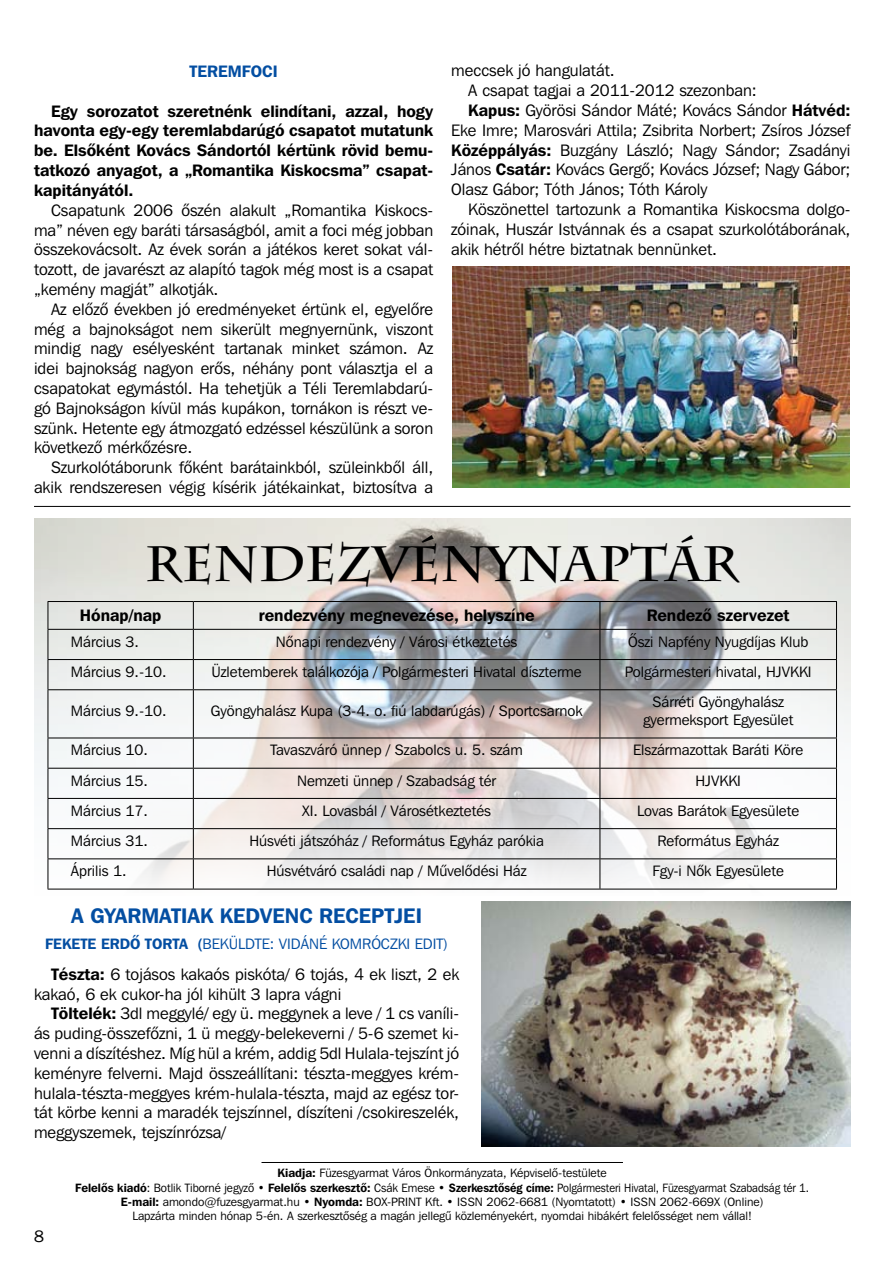
<style>
.page{position:relative;width:893px;height:1263px;background:#fff}
.page>*{position:absolute;margin:0;border:0;box-sizing:border-box;transform-origin:0 0}
.t1{font:49.5px "Charlesworth HU Bold";color:#000}
.t2{font:21px "Franklin Gothic Demi HU Demi";color:#034ea2}
.t3{font:16.5px/19.8px "Franklin Gothic Bk HU Book";color:#000;text-align:justify}
.t4{font:16.5px/19.8px "Franklin Gothic Demi HU Demi";color:#000;text-align:justify}
.t5{font:16.5px "Franklin Gothic Demi HU Demi";color:#034ea2}
.t6{font:15px/18px "Franklin Gothic Bk HU Book";color:#000;text-align:center}
.t7{font:15px "Franklin Gothic Demi HU Demi";color:#034ea2}
.t8{font:15px "Franklin Gothic Bk HU Book";color:#034ea2}
.t9{font:12px/14.4px "Franklin Gothic Bk HU Book";color:#000;text-align:center}
.s1{font-family:"Franklin Gothic Demi HU Demi"}
.s2{font-family:"Franklin Gothic Bk HU Book"}
</style>
<div class="page">
<img style="left:452px;top:266px;width:398px;height:221px">
<hr style="left:261px;top:1162px;width:362px;height:1px;background:#000">
<img style="left:34px;top:519px;width:816px;height:371px">
<hr style="left:48px;top:601px;width:145px;height:1px;background:#000">
<hr style="left:193px;top:601px;width:407px;height:1px;background:#000">
<hr style="left:600px;top:601px;width:237px;height:1px;background:#000">
<hr style="left:48px;top:629px;width:145px;height:1px;background:#000">
<hr style="left:193px;top:629px;width:407px;height:1px;background:#000">
<hr style="left:600px;top:629px;width:237px;height:1px;background:#000">
<hr style="left:48px;top:659px;width:145px;height:1px;background:#000">
<svg style="left:48px;top:602px;width:1px;height:87px"></svg>
<hr style="left:193px;top:659px;width:407px;height:1px;background:#000">
<svg style="left:193px;top:602px;width:1px;height:87px"></svg>
<hr style="left:600px;top:659px;width:237px;height:1px;background:#000">
<svg style="left:600px;top:602px;width:1px;height:87px"></svg>
<svg style="left:836px;top:602px;width:1px;height:87px"></svg>
<hr style="left:48px;top:689px;width:145px;height:1px;background:#000">
<hr style="left:48px;top:690px;width:1px;height:48px;background:#000">
<hr style="left:193px;top:689px;width:407px;height:1px;background:#000">
<hr style="left:193px;top:690px;width:1px;height:48px;background:#000">
<hr style="left:600px;top:689px;width:237px;height:1px;background:#000">
<hr style="left:600px;top:690px;width:1px;height:48px;background:#000">
<hr style="left:836px;top:690px;width:1px;height:48px;background:#000">
<hr style="left:48px;top:738px;width:145px;height:1px;background:#000">
<hr style="left:48px;top:738px;width:1px;height:30px;background:#000">
<hr style="left:193px;top:738px;width:407px;height:1px;background:#000">
<hr style="left:193px;top:738px;width:1px;height:30px;background:#000">
<hr style="left:600px;top:738px;width:237px;height:1px;background:#000">
<hr style="left:600px;top:738px;width:1px;height:30px;background:#000">
<hr style="left:836px;top:738px;width:1px;height:30px;background:#000">
<hr style="left:48px;top:768px;width:145px;height:1px;background:#000">
<hr style="left:48px;top:768px;width:1px;height:30px;background:#000">
<hr style="left:193px;top:768px;width:407px;height:1px;background:#000">
<hr style="left:193px;top:768px;width:1px;height:30px;background:#000">
<hr style="left:600px;top:768px;width:237px;height:1px;background:#000">
<hr style="left:600px;top:768px;width:1px;height:30px;background:#000">
<hr style="left:836px;top:768px;width:1px;height:30px;background:#000">
<hr style="left:48px;top:798px;width:145px;height:1px;background:#000">
<hr style="left:193px;top:798px;width:407px;height:1px;background:#000">
<hr style="left:600px;top:798px;width:237px;height:1px;background:#000">
<hr style="left:48px;top:828px;width:145px;height:1px;background:#000">
<svg style="left:48px;top:799px;width:1px;height:59px"></svg>
<hr style="left:193px;top:828px;width:407px;height:1px;background:#000">
<svg style="left:193px;top:799px;width:1px;height:59px"></svg>
<hr style="left:600px;top:828px;width:237px;height:1px;background:#000">
<svg style="left:600px;top:799px;width:1px;height:59px"></svg>
<svg style="left:836px;top:799px;width:1px;height:59px"></svg>
<hr style="left:48px;top:858px;width:145px;height:1px;background:#000">
<hr style="left:48px;top:859px;width:1px;height:30px;background:#000">
<hr style="left:193px;top:858px;width:407px;height:1px;background:#000">
<hr style="left:193px;top:859px;width:1px;height:30px;background:#000">
<hr style="left:600px;top:858px;width:237px;height:1px;background:#000">
<hr style="left:600px;top:859px;width:1px;height:30px;background:#000">
<hr style="left:836px;top:859px;width:1px;height:30px;background:#000">
<hr style="left:48px;top:889px;width:145px;height:1px;background:#000">
<hr style="left:193px;top:889px;width:407px;height:1px;background:#000">
<hr style="left:600px;top:889px;width:237px;height:1px;background:#000">
<hr style="left:34px;top:506px;width:816px;height:1px;background:#000">
<img style="left:481px;top:901px;width:369px;height:245px">
<p class="t5" style="left:190px;top:61px;width:11px">TEREMFOCI</p>
<p class="t4" style="left:34px;top:101px;width:401px;text-indent:17px">Egy sorozatot szeretnénk elindítani, azzal, hogy havonta egy-egy teremlabdarúgó csapatot mutatunk be. Elsôként Kovács Sándortól kértünk rövid bemu&shy;tatkozó anyagot, a „Romantika Kiskocsma” csapat&shy;kapitányától.</p>
<p class="t3" style="left:34px;top:200px;width:401px;text-indent:17px">Csapatunk 2006 ôszén alakult „Romantika Kiskocs&shy;ma” néven egy baráti társaságból, amit a foci még jobban összekovácsolt. Az évek során a játékos keret sokat vál&shy;tozott, de javarészt az alapító tagok még most is a csapat „kemény magját” alkotják.</p>
<p class="t3" style="left:34px;top:299px;width:401px;text-indent:17px">Az elôzô években jó eredményeket értünk el, egyelôre még a bajnokságot nem sikerült megnyernünk, viszont mindig nagy esélyesként tartanak minket számon. Az idei bajnokság nagyon erôs, néhány pont választja el a csapatokat egymástól. Ha tehetjük a Téli Teremlabdarú&shy;gó Bajnokságon kívül más kupákon, tornákon is részt ve&shy;szünk. Hetente egy átmozgató edzéssel készülünk a soron következô mérkôzésre.</p>
<p class="t3" style="left:34px;top:457px;width:401px;text-align:right">Szurkolótáborunk fôként barátainkból, szüleinkbôl áll, akik rendszeresen végig kísérik játékainkat, biztosítva a</p>
<p class="t3" style="left:451px;top:60px;width:165px">meccsek jó hangulatát.</p>
<p class="t3" style="left:468px;top:80px;width:290px">A csapat tagjai a 2011-2012 szezonban:</p>
<p class="t3" style="left:468px;top:100px;width:384px"><span class="s1">Kapus:</span> Györösi Sándor Máté; Kovács Sándor <span class="s1">Hátvéd:</span></p>
<p class="t3" style="left:451px;top:120px;width:401px">Eke Imre; Marosvári Attila; Zsibrita Norbert; Zsíros József</p>
<p class="t3" style="left:451px;top:140px;width:401px"><span class="s1">Középpályás:</span> Buzgány László; Nagy Sándor; Zsadányi</p>
<p class="t3" style="left:451px;top:159px;width:401px">János <span class="s1">Csatár:</span> Kovács Gergô; Kovács József; Nagy Gábor;</p>
<p class="t3" style="left:451px;top:179px;width:258px">Olasz Gábor; Tóth János; Tóth Károly</p>
<p class="t3" style="left:468px;top:199px;width:384px">Köszönettel tartozunk a Romantika Kiskocsma dolgo-</p>
<p class="t3" style="left:451px;top:219px;width:401px">zóinak, Huszár Istvánnak és a csapat szurkolótáborának,</p>
<p class="t3" style="left:451px;top:239px;width:267px">akik hétrôl hétre biztatnak bennünket.</p>
<h1 class="t1" style="left:145px;top:535px;width:596px">RENDEZVÉNYNAPTÁR</h1>
<p class="t4" style="left:80px;top:605px;width:83px">Hónap/nap</p>
<p class="t4" style="left:259px;top:605px;width:277px">rendezvény megnevezése, helyszíne</p>
<p class="t4" style="left:647px;top:605px;width:144px">Rendezô szervezet</p>
<p class="t6" style="left:71px;top:632px;width:70px">Március 3.</p>
<p class="t6" style="left:276px;top:632px;width:243px">Nônapi rendezvény / Városi étkeztetés</p>
<p class="t6" style="left:628px;top:632px;width:182px">Ôszi Napfény Nyugdíjas Klub</p>
<p class="t6" style="left:71px;top:662px;width:97px">Március 9.-10.</p>
<p class="t6" style="left:211px;top:662px;width:372px">Üzletemberek találkozója / Polgármesteri Hivatal díszterme</p>
<p class="t6" style="left:625px;top:662px;width:188px">Polgármesteri hivatal, HJVKKI</p>
<p class="t6" style="left:71px;top:702px;width:97px">Március 9.-10.</p>
<p class="t6" style="left:211px;top:702px;width:373px">Gyöngyhalász Kupa (3-4. o. fiú labdarúgás) / Sportcsarnok</p>
<p class="t6" style="left:643px;top:693px;width:152px">Sárréti Gyöngyhalász gyermeksport Egyesület</p>
<p class="t6" style="left:71px;top:741px;width:79px">Március 10.</p>
<p class="t6" style="left:270px;top:741px;width:254px">Tavaszváró ünnep / Szabolcs u. 5. szám</p>
<p class="t6" style="left:633px;top:741px;width:172px">Elszármazottak Baráti Köre</p>
<p class="t6" style="left:71px;top:771px;width:79px">Március 15.</p>
<p class="t6" style="left:297px;top:771px;width:201px">Nemzeti ünnep / Szabadság tér</p>
<p class="t6" style="left:695px;top:771px;width:47px">HJVKKI</p>
<p class="t6" style="left:71px;top:801px;width:79px">Március 17.</p>
<p class="t6" style="left:302px;top:801px;width:190px">XI. Lovasbál / Városétkeztetés</p>
<p class="t6" style="left:637px;top:801px;width:164px">Lovas Barátok Egyesülete</p>
<p class="t6" style="left:71px;top:832px;width:79px">Március 31.</p>
<p class="t6" style="left:249px;top:832px;width:296px">Húsvéti játszóház / Református Egyház parókia</p>
<p class="t6" style="left:658px;top:832px;width:123px">Református Egyház</p>
<p class="t6" style="left:71px;top:862px;width:57px">Április 1.</p>
<p class="t6" style="left:267px;top:862px;width:261px">Húsvétváró családi nap / Mûvelôdési Ház</p>
<p class="t6" style="left:652px;top:862px;width:133px">Fgy-i Nôk Egyesülete</p>
<p class="t2" style="left:71px;top:902px;width:352px">a gyarmatiak kedvenc receptjei</p>
<p class="t7" style="left:45px;top:934px;width:176px">Fekete erdô torta (<span class="s2">Beküldte</span></p>
<p class="t8" style="left:270px;top:935px;width:27px">: Vidáné</p>
<p class="t8" style="left:332px;top:935px;width:18px">Komróczki</p>
<p class="t8" style="left:415px;top:935px;width:35px">Edit)</p>
<p class="t3" style="left:34px;top:964px;width:427px;text-indent:17px"><span class="s1">Tészta:</span> 6 tojásos kakaós piskóta/ 6 tojás, 4 ek liszt, 2 ek kakaó, 6 ek cukor-ha jól kihült 3 lapra vágni</p>
<p class="t3" style="left:34px;top:1003px;width:427px;text-indent:17px"><span class="s1">Töltelék:</span> 3dl meggylé/ egy ü. meggynek a leve / 1 cs vaníli&shy;ás puding-összefôzni, 1 ü meggy-belekeverni / 5-6 szemet ki&shy;venni a díszítéshez. Míg hül a krém, addig 5dl Hulala-tejszínt jó keményre felverni. Majd összeállítani: tészta-meggyes krém&shy;hulala-tészta-meggyes krém-hulala-tészta, majd az egész tor&shy;tát körbe kenni a maradék tejszínnel, díszíteni /csokireszelék, meggyszemek, tejszínrózsa/</p>
<p class="t3" style="left:34px;top:1226px;width:11px">8</p>
<p class="t9" style="left:75px;top:1166px;width:735px"><span class="s1">Kiadja:</span> Füzesgyarmat Város Önkormányzata, Képviselô-testülete<br><span class="s1">Felelôs kiadó</span>: Botlik Tiborné jegyzô • <span class="s1">Felelôs szerkesztô:</span> Csák Emese • <span class="s1">Szerkesztôség címe:</span> Polgármesteri Hivatal, Füzesgyarmat Szabadság tér 1.<br><span class="s1">E-mail:</span> amondo@fuzesgyarmat.hu • <span class="s1">Nyomda:</span> BOX-PRINT Kft. • ISSN 2062-6681 (Nyomtatott) • ISSN 2062-669X (Online)<br>Lapzárta minden hónap 5-én. A szerkesztôség a magán jellegû közleményekért, nyomdai hibákért felelôsséget nem vállal!</p>
</div>
